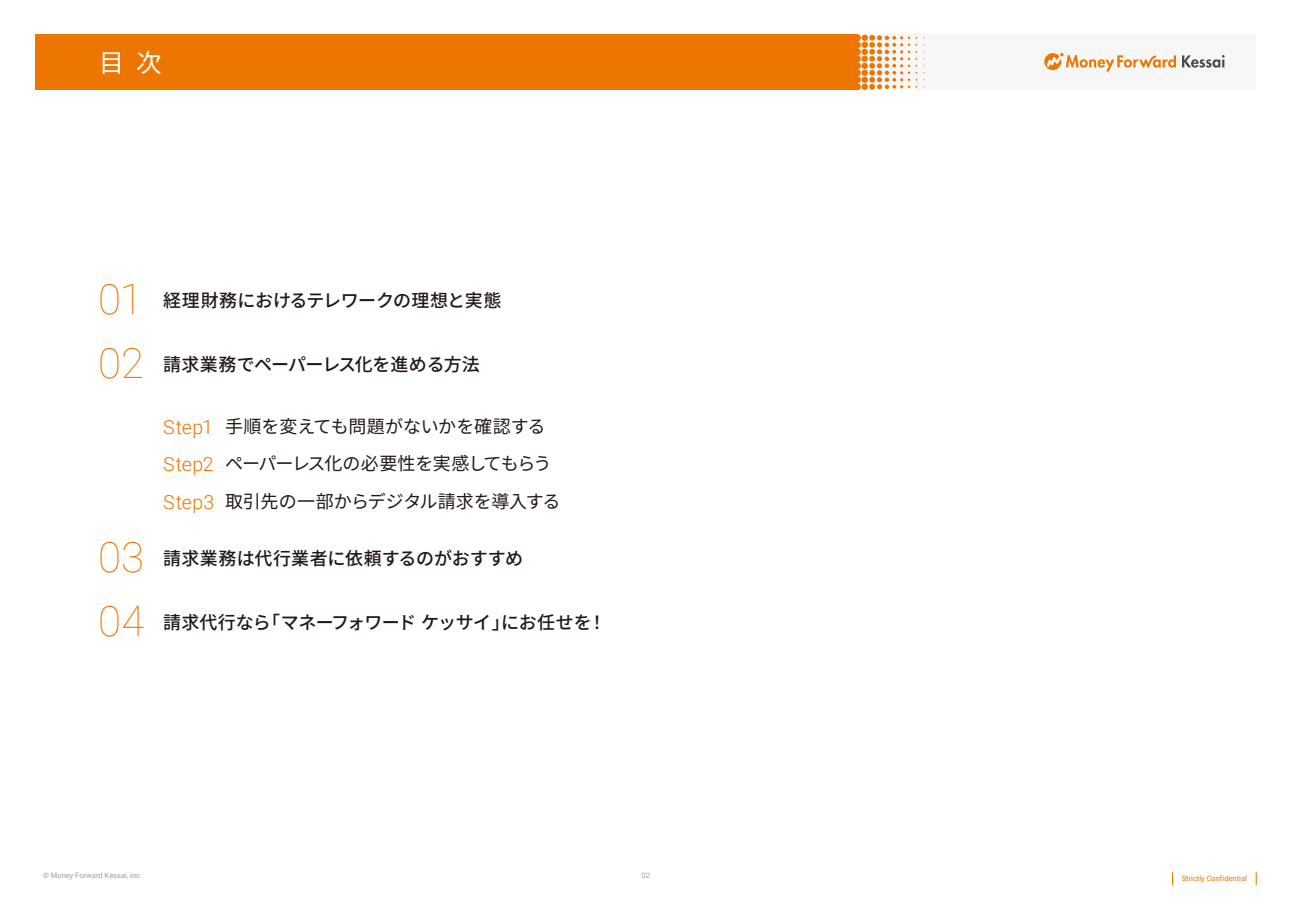
<style>
.page{position:relative;width:1289px;height:919px;background:#fff}
.page>*{position:absolute;margin:0;border:0;box-sizing:border-box;transform-origin:0 0}
.t1{font:100 42px/64.3px "Roboto";color:#ed7600}
.t2{font:25.5px "Noto Sans JP";color:#fff}
.t3{font:300 19.5px/37.5px "Roboto";letter-spacing:.02em;color:#ed7600;text-align:justify}
.t4{font:500 18px "Noto Sans JP";letter-spacing:-.01em;color:#231815}
.t5{font:18px/37.5px "Noto Sans JP";letter-spacing:-.015em;color:#231815}
.t6{font:7.5px "Roboto";color:#9e9e9f}
.t7{font:7.5px "Roboto";color:#ed7600}
</style>
<div class="page">
<svg style="left:1255px;top:872px;width:1px;height:13px"></svg>
<svg style="left:1172px;top:872px;width:1px;height:13px"></svg>
<div style="left:832px;top:34px;width:424px;height:56px;background:#f7f7f7"></div>
<div style="left:35px;top:34px;width:822px;height:56px;background:#ed7600"></div>
<div style="left:853px;top:34px;width:7px;height:7px;background:#ed7600;border-radius:50%"></div>
<div style="left:853px;top:41px;width:7px;height:7px;background:#ed7600;border-radius:50%"></div>
<div style="left:853px;top:48px;width:7px;height:7px;background:#ed7600;border-radius:50%"></div>
<div style="left:853px;top:55px;width:7px;height:7px;background:#ed7600;border-radius:50%"></div>
<div style="left:853px;top:62px;width:7px;height:7px;background:#ed7600;border-radius:50%"></div>
<div style="left:853px;top:69px;width:7px;height:7px;background:#ed7600;border-radius:50%"></div>
<div style="left:853px;top:76px;width:7px;height:7px;background:#ed7600;border-radius:50%"></div>
<div style="left:853px;top:83px;width:7px;height:7px;background:#ed7600;border-radius:50%"></div>
<svg style="left:861px;top:35px;width:56px;height:55px"></svg>
<svg style="left:1044px;top:53px;width:131px;height:19px"></svg>
<svg style="left:1182px;top:55px;width:42px;height:13px"></svg>
<h2 class="t2" style="left:99px;top:49px;width:64px">目次</h2>
<h1 class="t1" style="left:98px;top:265px;width:47px">01<br>02</h1>
<h1 class="t1" style="left:98px;top:523px;width:48px">03<br>04</h1>
<p class="t4" style="left:163px;top:290px;width:340px">経理財務におけるテレワークの理想と実態</p>
<p class="t4" style="left:163px;top:354px;width:318px">請求業務でペーパーレス化を進める方法</p>
<p class="t3" style="left:163px;top:407px;width:53px">Step1<br>Step2<br>Step3</p>
<p class="t5" style="left:225px;top:407px;width:337px">手順を変えても問題がないかを確認するペーパーレス化の必要性を実感してもらう取引先の一部からデジタル請求を導入する</p>
<p class="t4" style="left:163px;top:548px;width:361px">請求業務は代行業者に依頼するのがおすすめ</p>
<p class="t4" style="left:163px;top:612px;width:444px">請求代行なら「マネーフォワード ケッサイ」にお任せを！</p>
<p class="t6" style="left:43px;top:869px;width:100px">© Money Forward Kessai, inc.</p>
<p class="t6" style="left:641px;top:869px;width:10px">02</p>
<p class="t7" style="left:1181px;top:873px;width:67px">Strictly Confidential</p>
</div>
